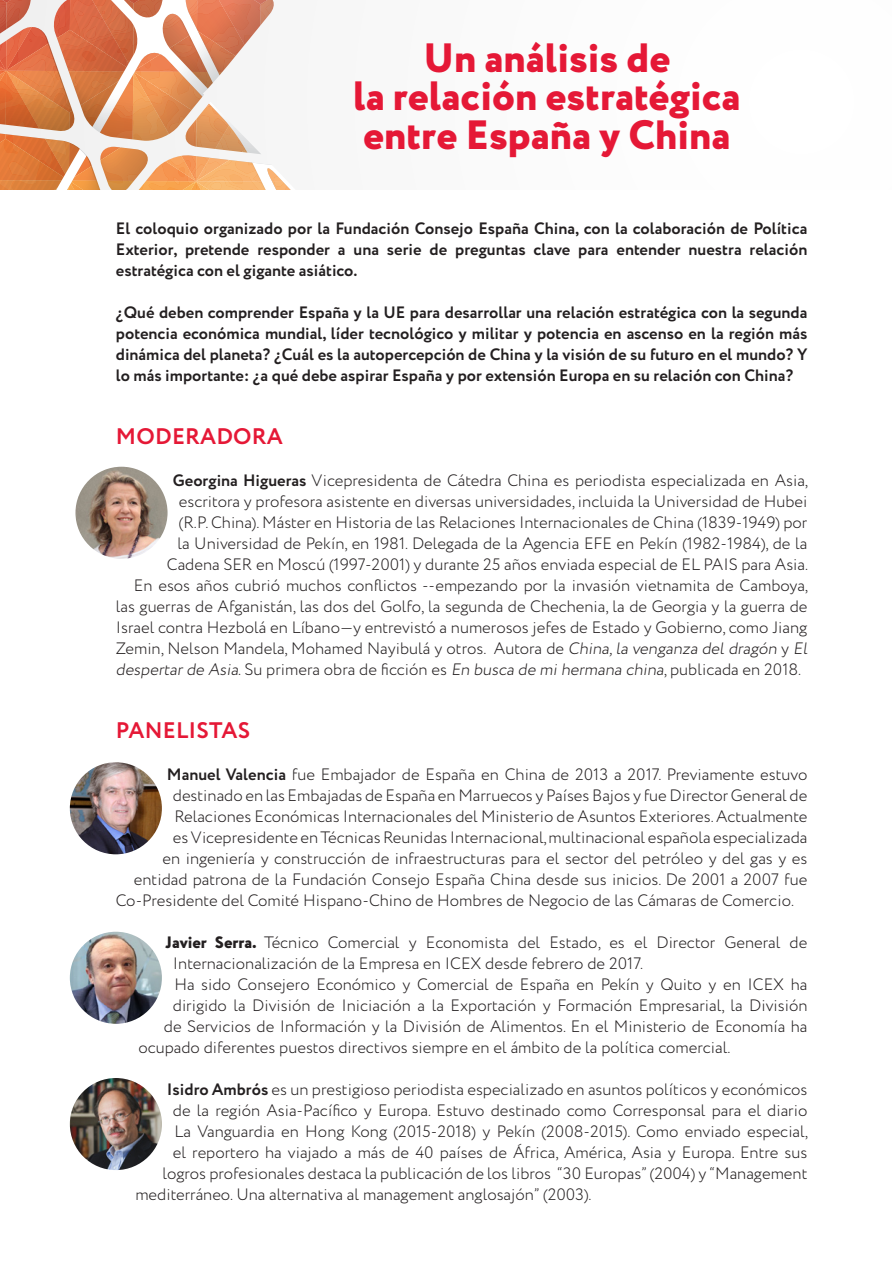
<style>
.page{position:relative;width:893px;height:1263px;background:#fff}
.page>*{position:absolute;margin:0;border:0;box-sizing:border-box;transform-origin:0 0}
.ENG_ACTIVIDAD_TEXTO{font:800 40.95px "Circe";color:#e51836}
.t1{font:700 22.5px "Circe";letter-spacing:.01em;color:#e51836}
.t2{font:300 16.5px/21px "Circe";color:#231f20}
.t3{font:700 16.5px/21px "Circe";color:#231f20;text-align:justify}
.s1{font-weight:700}
.s2{font-weight:800}
</style>
<div class="page">
<svg style="left:0;top:0;width:290px;height:189px"></svg>
<img style="left:75px;top:467px;width:93px;height:92px;border-radius:46px">
<img style="left:70px;top:762px;width:92px;height:92px;border-radius:46px">
<img style="left:70px;top:1078px;width:92px;height:92px;border-radius:46px">
<img style="left:70px;top:932px;width:92px;height:92px;border-radius:46px">
<p class="ENG_ACTIVIDAD_TEXTO" style="left:423px;top:30px;width:248px">Un análisis de</p>
<p class="ENG_ACTIVIDAD_TEXTO" style="left:353px;top:69px;width:389px">la relación estratégica</p>
<p class="ENG_ACTIVIDAD_TEXTO" style="left:363px;top:108px;width:369px">entre España y China</p>
<p class="t3" style="left:116px;top:218px;width:693px">El coloquio organizado por la Fundación Consejo España China, con la colaboración de Política Exterior, pretende responder a una serie de preguntas clave para entender nuestra relación estratégica con el gigante asiático.</p>
<p class="t3" style="left:116px;top:302px;width:693px">¿Qué deben comprender España y la UE para desarrollar una relación estratégica con la segunda potencia económica mundial, líder tecnológico y militar y potencia en ascenso en la región más dinámica del planeta? ¿Cuál es la autopercepción de China y la visión de su futuro en el mundo? Y lo más importante: ¿a qué debe aspirar España y por extensión Europa en su relación con China?</p>
<p class="t1" style="left:116px;top:421px;width:168px">MODERADORA</p>
<p class="t2" style="left:173px;top:470px;width:637px"><span class="s1">Georgina Higueras</span> Vicepresidenta de Cátedra China es periodista especializada en Asia,</p>
<p class="t2" style="left:179px;top:491px;width:630px">escritora y profesora asistente en diversas universidades, incluida la Universidad de Hubei</p>
<p class="t2" style="left:179px;top:512px;width:630px">(R.P. China). Máster en Historia de las Relaciones Internacionales de China (1839-1949) por</p>
<p class="t2" style="left:177px;top:533px;width:632px">la Universidad de Pekín, en 1981. Delegada de la Agencia EFE en Pekín (1982-1984), de la</p>
<p class="t2" style="left:167px;top:554px;width:643px">Cadena SER en Moscú (1997-2001) y durante 25 años enviada especial de EL PAIS para Asia.</p>
<p class="t2" style="left:134px;top:575px;width:676px">En esos años cubrió muchos conflictos --empezando por la invasión vietnamita de Camboya,</p>
<p class="t2" style="left:116px;top:596px;width:693px">las guerras de Afganistán, las dos del Golfo, la segunda de Chechenia, la de Georgia y la guerra de</p>
<p class="t2" style="left:116px;top:617px;width:693px">Israel contra Hezbolá en Líbano—y entrevistó a numerosos jefes de Estado y Gobierno, como Jiang</p>
<p class="t2" style="left:116px;top:638px;width:696px">Zemin, Nelson Mandela, Mohamed Nayibulá y otros. Autora de China,la venganza del dragón y El</p>
<p class="t2" style="left:116px;top:659px;width:687px">despertarde Asia. S u p ri m e ra o b ra d e fi cc i ó n es En busca de mihermana china, p u b li ca d a e n 2 01 8 .</p>
<p class="t1" style="left:116px;top:715px;width:136px">PANELISTAS</p>
<p class="t2" style="left:167px;top:764px;width:642px"><span class="s1">Manuel Valencia</span> fue Embajador de España en China de 2013 a 2017. Previamente estuvo</p>
<p class="t2" style="left:173px;top:785px;width:636px">destinado en las Embajadas de España en Marruecos y Países Bajos y fue Director General de</p>
<p class="t2" style="left:174px;top:806px;width:635px">Relaciones Económicas Internacionales del Ministerio de Asuntos Exteriores. Actualmente</p>
<p class="t2" style="left:173px;top:827px;width:636px">es Vicepresidente en Técnicas Reunidas Internacional, multinacional española especializada</p>
<p class="t2" style="left:162px;top:848px;width:647px">en ingeniería y construcción de infraestructuras para el sector del petróleo y del gas y es</p>
<p class="t2" style="left:134px;top:869px;width:675px">entidad patrona de la Fundación Consejo España China desde sus inicios. De 2001 a 2007 fue</p>
<p class="t2" style="left:116px;top:890px;width:680px">Co-Presidente del Comité Hispano-Chino de Hombres de Negocio de las Cámaras de Comercio.</p>
<p class="t2" style="left:173px;top:932px;width:636px;text-indent:-8px"><span class="s2">Javier Serra.</span> Técnico Comercial y Economista del Estado, es el Director General de<br>Internacionalización de la Empresa en ICEX desde febrero de 2017.</p>
<p class="t2" style="left:174px;top:974px;width:635px">Ha sido Consejero Económico y Comercial de España en Pekín y Quito y en ICEX ha</p>
<p class="t2" style="left:173px;top:995px;width:636px">dirigido la División de Iniciación a la Exportación y Formación Empresarial, la División</p>
<p class="t2" style="left:164px;top:1016px;width:645px">de Servicios de Información y la División de Alimentos. En el Ministerio de Economía ha</p>
<p class="t2" style="left:138px;top:1037px;width:594px">ocupado diferentes puestos directivos siempre en el ámbito de la política comercial.</p>
<p class="t2" style="left:167px;top:1079px;width:642px"><span class="s1">Isidro Ambrós</span> es un prestigioso periodista especializado en asuntos políticos y económicos</p>
<p class="t2" style="left:173px;top:1100px;width:636px">de la región Asia-Pacífico y Europa. Estuvo destinado como Corresponsal para el diario</p>
<p class="t2" style="left:174px;top:1121px;width:635px">La Vanguardia en Hong Kong (2015-2018) y Pekín (2008-2015). Como enviado especial,</p>
<p class="t2" style="left:173px;top:1142px;width:636px">el reportero ha viajado a más de 40 países de África, América, Asia y Europa. Entre sus</p>
<p class="t2" style="left:162px;top:1163px;width:647px">logros profesionales destaca la publicación de los libros “30 Europas” (2004) y “Management</p>
<p class="t2" style="left:135px;top:1184px;width:458px">mediterráneo. Una alternativa al management anglosajón” (2003).</p>
</div>
